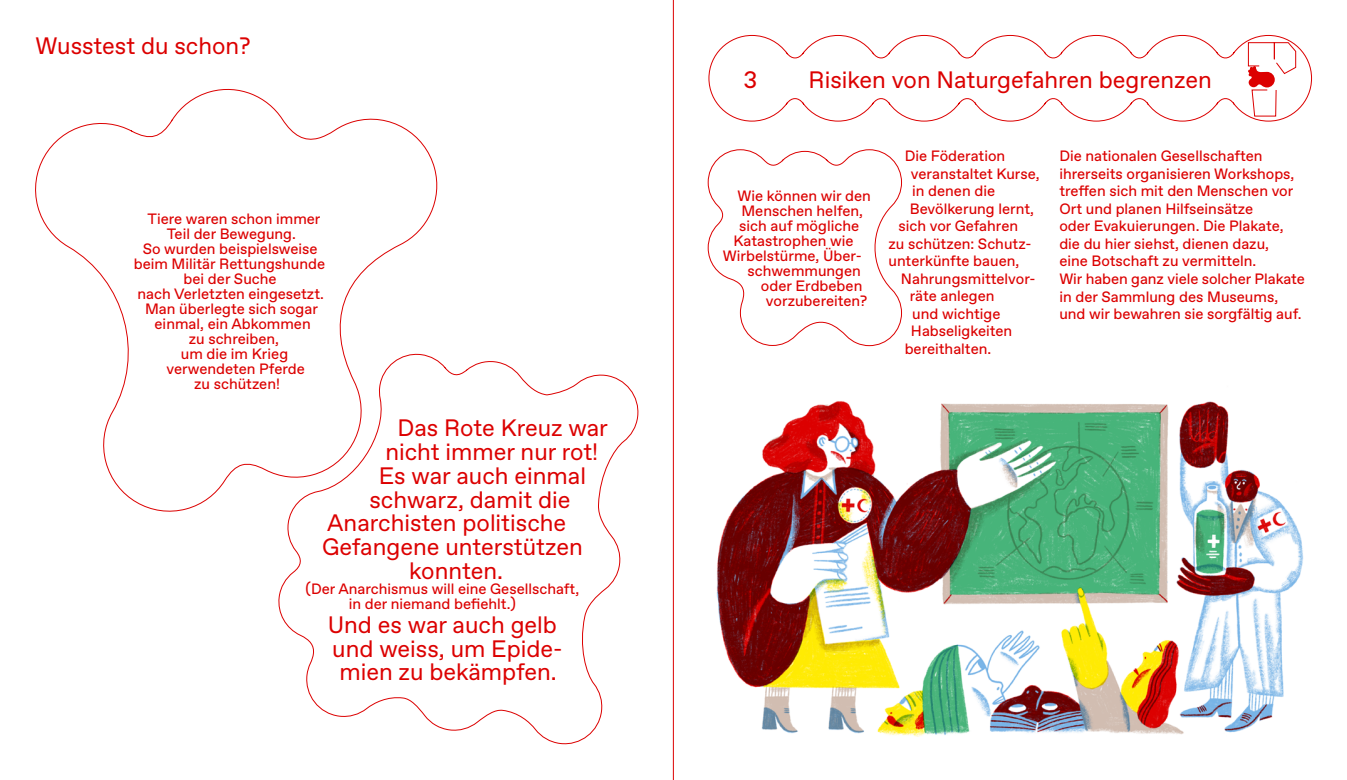
<style>
.page{position:relative;width:1347px;height:780px;background:#fff}
.page>*{position:absolute;margin:0;border:0;box-sizing:border-box;transform-origin:0 0}
.t1{font:23.75px/23.8px "ABC Favorit";color:#dc0000;text-align:center}
.t2{font:23.75px "ABC Favorit";color:#dc0000}
.t3{font:15px/17.5px "ABC Favorit";color:#dc0000}
</style>
<div class="page">
<hr style="left:673px;top:0;width:1px;height:780px;background:#dc0000">
<svg style="left:708px;top:35px;width:603px;height:86px"></svg>
<svg style="left:278px;top:361px;width:361px;height:384px"></svg>
<img style="left:716px;top:401px;width:588px;height:336px">
<svg style="left:708px;top:149px;width:193px;height:197px"></svg>
<svg style="left:35px;top:88px;width:408px;height:430px"></svg>
<svg style="left:1248px;top:42px;width:47px;height:74px"></svg>
<h1 class="t1" style="left:35px;top:34px;width:216px">Wusstest du schon?</h1>
<p class="t3" style="left:148px;top:210px;width:174px">Tiere waren schon immer</p>
<p class="t3" style="left:167px;top:225px;width:130px">Teil der Bewegung.</p>
<p class="t3" style="left:143px;top:240px;width:176px">So wurden beispielsweise</p>
<p class="t3" style="left:134px;top:255px;width:193px">beim Militär Rettungshunde</p>
<p class="t3" style="left:184px;top:270px;width:94px">bei der Suche</p>
<p class="t3" style="left:138px;top:285px;width:188px">nach Verletzten eingesetzt.</p>
<p class="t3" style="left:145px;top:300px;width:174px">Man überlegte sich sogar</p>
<p class="t3" style="left:155px;top:315px;width:158px">einmal, ein Abkommen</p>
<p class="t3" style="left:189px;top:330px;width:92px">zu schreiben,</p>
<p class="t3" style="left:181px;top:345px;width:109px">um die im Krieg</p>
<p class="t3" style="left:167px;top:360px;width:140px">verwendeten Pferde</p>
<p class="t3" style="left:194px;top:375px;width:87px">zu schützen!</p>
<h1 class="t1" style="left:397px;top:417px;width:212px">Das Rote Kreuz war</h1>
<h1 class="t1" style="left:385px;top:440px;width:214px">nicht immer nur rot!</h1>
<h1 class="t1" style="left:379px;top:464px;width:209px">Es war auch einmal</h1>
<h1 class="t1" style="left:369px;top:488px;width:203px">schwarz, damit die</h1>
<h1 class="t1" style="left:327px;top:512px;width:240px">Anarchisten politische</h1>
<h1 class="t1" style="left:322px;top:535px;width:262px">Gefangene unterstützen</h1>
<h1 class="t1" style="left:409px;top:559px;width:95px">konnten.</h1>
<p class="t3" style="left:349px;top:581px;width:232px;line-height:15px;text-indent:-43px">(Der Anarchismus will eine Gesellschaft, in der niemand befiehlt.)</p>
<h1 class="t1" style="left:328px;top:613px;width:236px">Und es war auch gelb und weiss, um Epide&shy;mien zu bekämpfen.</h1>
<h1 class="t2" style="left:743px;top:66px;width:15px">3</h1>
<h1 class="t1" style="left:808px;top:68px;width:405px">Risiken von Naturgefahren begrenzen</h1>
<p class="t3" style="left:737px;top:187px;width:135px">Wie können wir den</p>
<p class="t3" style="left:741px;top:202px;width:123px">Menschen helfen,</p>
<p class="t3" style="left:739px;top:217px;width:121px">sich auf mögliche</p>
<p class="t3" style="left:733px;top:232px;width:122px">Katastrophen wie</p>
<p class="t3" style="left:723px;top:247px;width:140px">Wirbelstürme, Über-</p>
<p class="t3" style="left:747px;top:262px;width:115px">schwemmungen</p>
<p class="t3" style="left:761px;top:277px;width:103px">oder Erdbeben</p>
<p class="t3" style="left:766px;top:292px;width:103px">vorzubereiten?</p>
<p class="t3" style="left:904px;top:148px;width:102px">Die Föderation</p>
<p class="t3" style="left:911px;top:165px;width:130px">veranstaltet Kurse,</p>
<p class="t3" style="left:912px;top:183px;width:84px">in denen die</p>
<p class="t3" style="left:909px;top:200px;width:126px">Bevölkerung lernt,</p>
<p class="t3" style="left:898px;top:218px;width:121px">sich vor Gefahren</p>
<p class="t3" style="left:888px;top:235px;width:144px">zu schützen: Schutz-</p>
<p class="t3" style="left:888px;top:253px;width:132px">unterkünfte bauen,</p>
<p class="t3" style="left:901px;top:270px;width:136px">Nahrungsmittelvor-</p>
<p class="t3" style="left:909px;top:288px;width:86px">räte anlegen</p>
<p class="t3" style="left:912px;top:305px;width:90px">und wichtige</p>
<p class="t3" style="left:911px;top:323px;width:103px">Habseligkeiten</p>
<p class="t3" style="left:904px;top:340px;width:88px">bereithalten.</p>
<p class="t3" style="left:1059px;top:148px;width:247px">Die nationalen Gesellschaften ihrerseits organisieren Workshops, treffen sich mit den Menschen vor Ort und planen Hilfseinsätze<br>oder Evakuierungen. Die Plakate, die du hier siehst, dienen dazu,<br>eine Botschaft zu vermitteln.<br>Wir haben ganz viele solcher Plakate in der Sammlung des Museums, und wir bewahren sie sorgfältig auf.</p>
</div>
